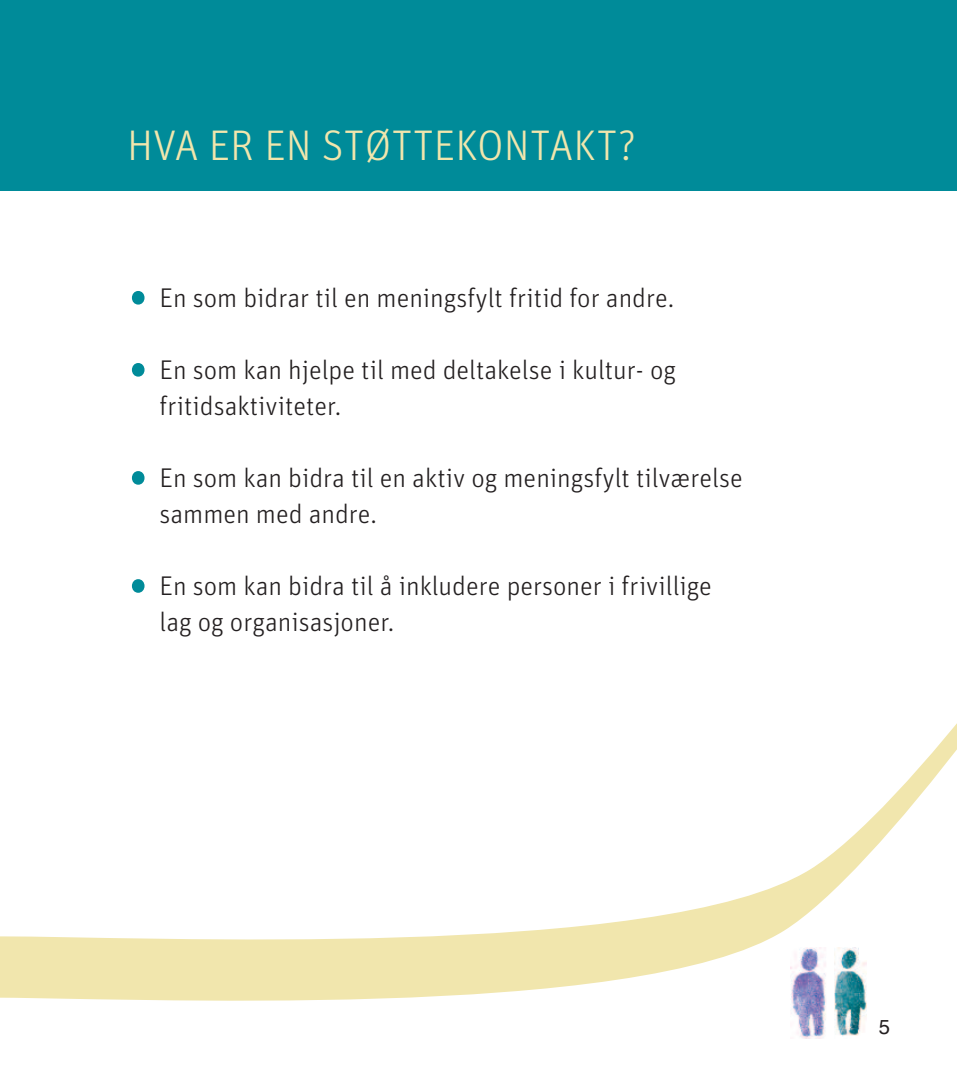
<style>
.page{position:relative;width:957px;height:1085px;background:#fff}
.page>*{position:absolute;margin:0;border:0;box-sizing:border-box;transform-origin:0 0}
.t1{font:300 42.75px "Unit";color:#f1e6ad}
.t2{font:300 27px/36px "Unit";color:#231f20}
.t3{font:20.25px "Helvetica";color:#231f20}
.s1{font-size:72px;color:#008b99}
</style>
<div class="page">
<svg style="left:0;top:731px;width:957px;height:308px"></svg>
<div style="left:0;top:0;width:957px;height:191px;background:#008b99"></div>
<img style="left:834px;top:947px;width:32px;height:91px">
<img style="left:791px;top:947px;width:35px;height:91px">
<div style="left:859px;top:944px;width:10px;height:15px;background:#fff"></div>
<div style="left:861px;top:1033px;width:8px;height:9px;background:#fff"></div>
<h1 class="t1" style="left:127px;top:130px;width:510px">HVA ER EN STØTTEKONTAKT?</h1>
<p class="t2" style="left:128px;top:282px;width:548px"><span class="s1">•</span> En som bidrar til en meningsfylt fritid for andre.</p>
<p class="t2" style="left:159px;top:354px;width:518px;text-indent:-32px"><span class="s1">•</span> En som kan hjelpe til med deltakelse i kultur- og fritidsaktiviteter.</p>
<p class="t2" style="left:159px;top:462px;width:585px;text-indent:-32px"><span class="s1">•</span> En som kan bidra til en aktiv og meningsfylt tilværelse sammen med andre.</p>
<p class="t2" style="left:159px;top:570px;width:554px;text-indent:-32px"><span class="s1">•</span> En som kan bidra til å inkludere personer i frivillige lag og organisasjoner.</p>
<p class="t3" style="left:879px;top:1018px;width:13px">5</p>
</div>
